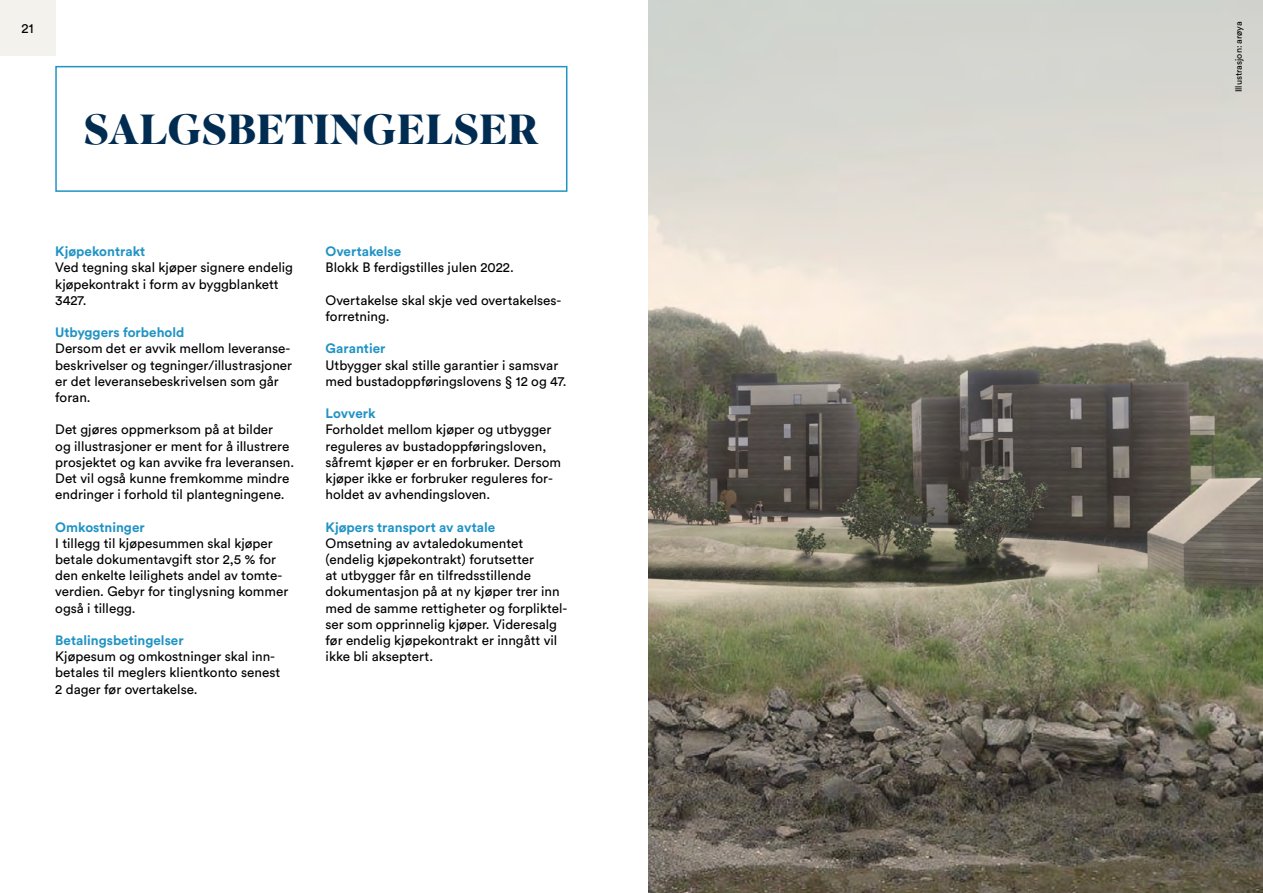
<style>
.page{position:relative;width:1263px;height:893px;background:#fff}
.page>*{position:absolute;margin:0;border:0;box-sizing:border-box;transform-origin:0 0}
.t1{font:700 42px "Superior Title";letter-spacing:.005em;color:#002c52}
.t2{font:13.5px/16.2px "Circular Std";color:#000}
.t3{font:700 13.5px "Circular Std";color:#2093c5}
.t4{font:9px "Circular Std";color:#000}
</style>
<div class="page">
<img style="left:648px;top:0;width:615px;height:893px">
<div style="left:55px;top:66px;width:512px;height:126px;border:2px solid #2093c5"></div>
<div style="left:0;top:0;width:55px;height:55px;background:#f4f2ec"></div>
<p class="t2" style="left:22px;top:20px;width:14px">21</p>
<h1 class="t1" style="left:84px;top:103px;width:457px">SALGSBETINGELSER</h1>
<p class="t3" style="left:55px;top:243px;width:91px">Kjøpekontrakt</p>
<p class="t2" style="left:55px;top:259px;width:239px">Ved tegning skal kjøper signere endelig kjøpekontrakt i form av byggblankett<br>3427.</p>
<p class="t3" style="left:55px;top:324px;width:131px">Utbyggers forbehold</p>
<p class="t2" style="left:55px;top:340px;width:238px">Dersom det er avvik mellom leveranse&shy;beskrivelser og tegninger/illustrasjoner er det leveransebeskrivelsen som går foran.</p>
<p class="t2" style="left:55px;top:421px;width:240px">Det gjøres oppmerksom på at bilder<br>og illustrasjoner er ment for å illustrere prosjektet og kan avvike fra leveransen.<br>Det vil også kunne fremkomme mindre endringer i forhold til plantegningene.</p>
<p class="t3" style="left:55px;top:518px;width:91px">Omkostninger</p>
<p class="t2" style="left:55px;top:535px;width:235px">I tillegg til kjøpesummen skal kjøper betale dokumentavgift stor 2,5 % for den enkelte leilighets andel av tomte&shy;verdien. Gebyr for tinglysning kommer også i tillegg.</p>
<p class="t3" style="left:55px;top:632px;width:130px">Betalingsbetingelser</p>
<p class="t2" style="left:55px;top:648px;width:226px">Kjøpesum og omkostninger skal inn&shy;betales til meglers klientkonto senest<br>2 dager før overtakelse.</p>
<p class="t3" style="left:326px;top:243px;width:77px">Overtakelse</p>
<p class="t2" style="left:326px;top:259px;width:190px">Blokk B ferdigstilles julen 2022.</p>
<p class="t2" style="left:326px;top:292px;width:237px">Overtakelse skal skje ved overtakelses&shy;forretning.</p>
<p class="t3" style="left:326px;top:340px;width:61px">Garantier</p>
<p class="t2" style="left:326px;top:357px;width:243px">Utbygger skal stille garantier i samsvar med bustadoppføringslovens § 12 og 47.</p>
<p class="t3" style="left:326px;top:405px;width:52px">Lovverk</p>
<p class="t2" style="left:326px;top:421px;width:237px">Forholdet mellom kjøper og utbygger reguleres av bustadoppføringsloven, såfremt kjøper er en forbruker. Dersom kjøper ikke er forbruker reguleres for&shy;holdet av avhendingsloven.</p>
<p class="t3" style="left:326px;top:518px;width:171px">Kjøpers transport av avtale</p>
<p class="t2" style="left:326px;top:535px;width:243px">Omsetning av avtaledokumentet (endelig kjøpekontrakt) forutsetter<br>at utbygger får en tilfredsstillende dokumentasjon på at ny kjøper trer inn med de samme rettigheter og forpliktel&shy;ser som opprinnelig kjøper. Videresalg før endelig kjøpekontrakt er inngått vil ikke bli akseptert.</p>
<p class="t4" style="left:1233px;top:92px;width:73px;rotate:-90deg">Illustrasjon: arøya</p>
</div>
